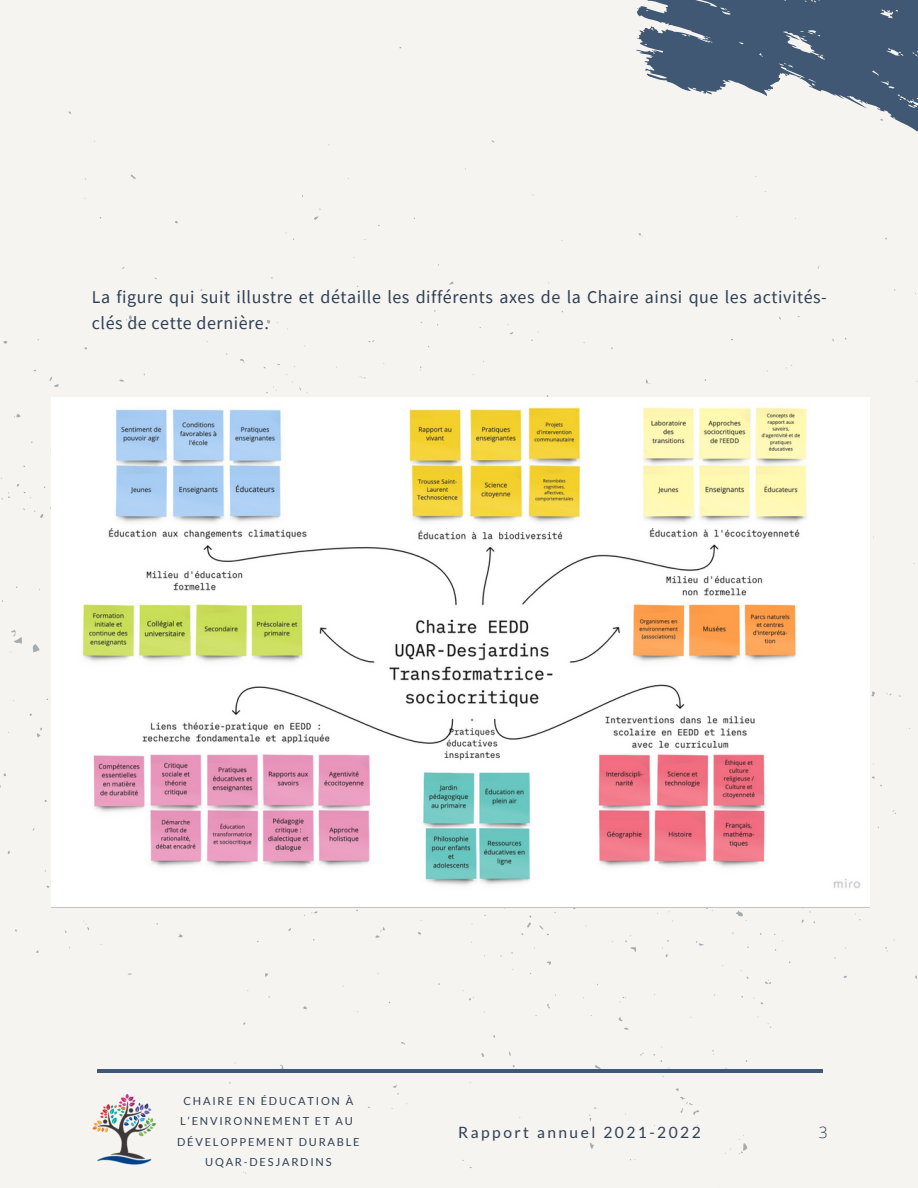
<style>
.page{position:relative;width:918px;height:1188px;background:#f5f4f1}
.page>*{position:absolute;margin:0;border:0;box-sizing:border-box;transform-origin:0 0}
.t1{font:18px/25.8px "Source Sans Pro";letter-spacing:.03em;color:#2e3f52}
.t2{font:15.6px "Lato";letter-spacing:.16em;color:#2e3f52}
.t3{font:300 15.6px "Open Sans";color:#2e3f52}
.t4{font:11.1px/20.2px "Lato";letter-spacing:.16em;color:#2e3f52;text-align:center}
</style>
<div class="page">
<svg style="left:604px;top:0;width:314px;height:196px;fill:#f5f4f1"></svg>
<img style="left:51px;top:397px;width:818px;height:511px">
<hr style="left:97px;top:1069px;width:726px;height:3px;background:#405873">
<img style="left:88px;top:1090px;width:77px;height:83px">
<p class="t1" style="left:92px;top:284px;width:737px">La figure qui suit illustre et détaille les différents axes de la Chaire ainsi que les activités&shy;clés de cette dernière.</p>
<p class="t4" style="left:177px;top:1091px;width:184px">CHAIRE EN ÉDUCATION À<br>L’ENVIRONNEMENT ET AU<br>DÉVELOPPEMENT DURABLE<br>UQAR-DESJARDINS</p>
<p class="t2" style="left:458px;top:1122px;width:244px">Rapport annuel 2021-2022</p>
<p class="t3" style="left:819px;top:1121px;width:10px">3</p>
</div>
